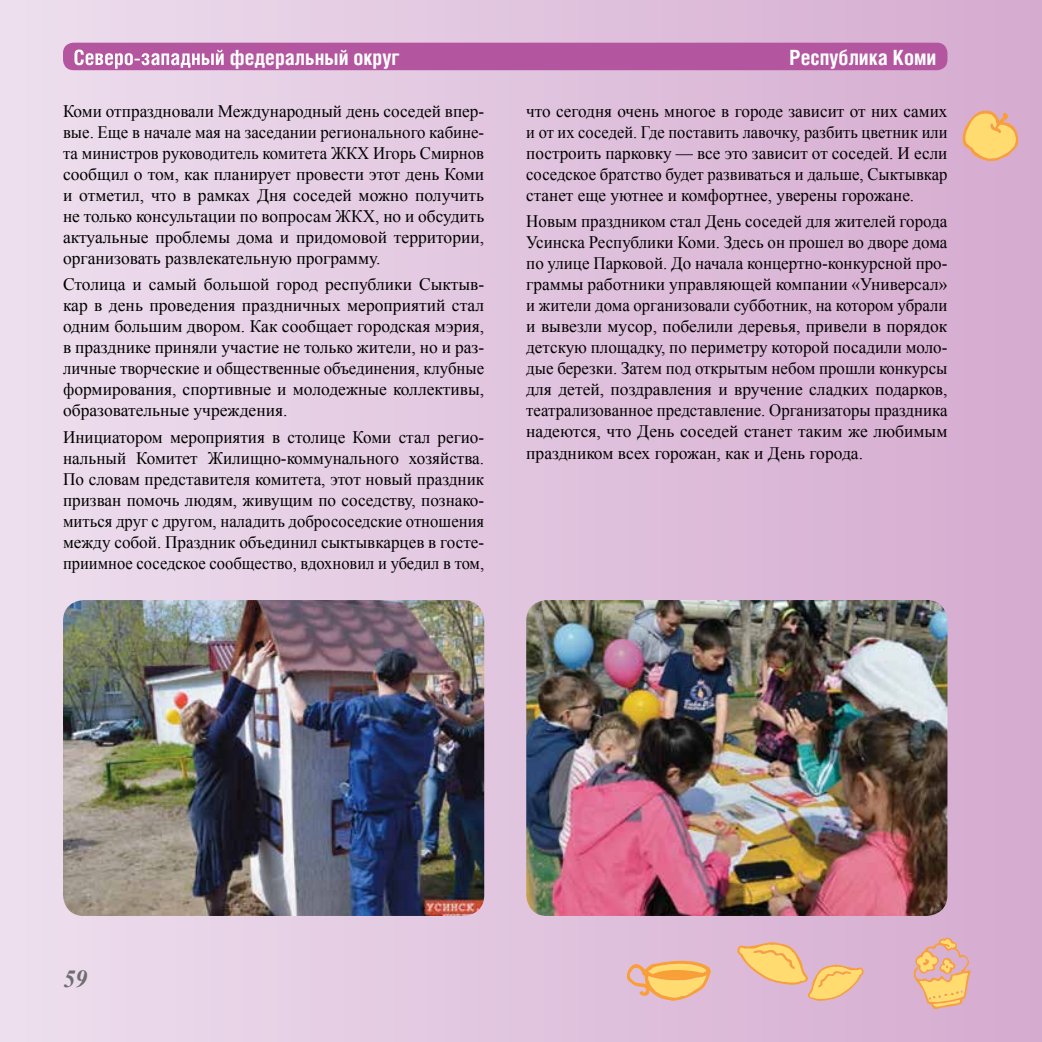
<style>
.page{position:relative;width:1042px;height:1042px;background:#fff}
.page>*{position:absolute;margin:0;border:0;box-sizing:border-box;transform-origin:0 0}
.t1{font:italic 700 24.5px "Times New Roman";color:#6d6e71}
.t2{font:700 condensed 21px "Helios Cond";color:#fff}
.t3{font:17.5px/21px "Times New Roman";color:#000;text-align:justify}
</style>
<div class="page">
<div style="left:0;top:0;width:1042px;height:1042px;background:linear-gradient(to right,#eddfee,#d5aacf)"></div>
<svg style="left:962px;top:111px;width:57px;height:50px"></svg>
<svg style="left:912px;top:936px;width:59px;height:73px"></svg>
<svg style="left:736px;top:942px;width:128px;height:60px"></svg>
<svg style="left:624px;top:960px;width:87px;height:41px"></svg>
<div style="left:63px;top:43px;width:884px;height:27px;background:#b455a0;border-radius:10px"></div>
<img style="left:526px;top:600px;width:421px;height:316px">
<img style="left:63px;top:600px;width:421px;height:316px">
<p class="t2" style="left:74px;top:45px;width:327px">Северо-западный федеральный округ</p>
<p class="t2" style="left:789px;top:45px;width:149px">Республика Коми</p>
<p class="t3" style="left:63px;top:101px;width:423px">Коми отпраздновали Международный день соседей впер&shy;вые. Еще в начале мая на заседании регионального кабине&shy;та министров руководитель комитета ЖКХ Игорь Смирнов сообщил о том, как планирует провести этот день Коми и отметил, что в рамках Дня соседей можно получить не только консультации по вопросам ЖКХ, но и обсудить актуальные проблемы дома и придомовой территории, организовать развлекательную программу.</p>
<p class="t3" style="left:63px;top:274px;width:423px">Столица и самый большой город республики Сыктыв&shy;кар в день проведения праздничных мероприятий стал одним большим двором. Как сообщает городская мэрия, в празднике приняли участие не только жители, но и раз&shy;личные творческие и общественные объединения, клубные формирования, спортивные и молодежные коллективы, образовательные учреждения.</p>
<p class="t3" style="left:63px;top:426px;width:423px">Инициатором мероприятия в столице Коми стал регио&shy;нальный Комитет Жилищно-коммунального хозяйства.<br>По словам представителя комитета, этот новый праздник призван помочь людям, живущим по соседству, познако&shy;миться друг с другом, наладить добрососедские отношения между собой. Праздник объединил сыктывкарцев в госте&shy;приимное соседское сообщество, вдохновил и убедил в том,</p>
<p class="t3" style="left:526px;top:101px;width:423px">что сегодня очень многое в городе зависит от них самих и от их соседей. Где поставить лавочку, разбить цветник или построить парковку — все это зависит от соседей. И если соседское братство будет развиваться и дальше, Сыктывкар станет еще уютнее и комфортнее, уверены горожане.</p>
<p class="t3" style="left:526px;top:211px;width:423px">Новым праздником стал День соседей для жителей города Усинска Республики Коми. Здесь он прошел во дворе дома по улице Парковой. До начала концертно-конкурсной про&shy;граммы работники управляющей компании «Универсал» и жители дома организовали субботник, на котором убрали и вывезли мусор, побелили деревья, привели в порядок детскую площадку, по периметру которой посадили моло&shy;дые березки. Затем под открытым небом прошли конкурсы для детей, поздравления и вручение сладких подарков, театрализованное представление. Организаторы праздника надеются, что День соседей станет таким же любимым праздником всех горожан, как и День города.</p>
<h1 class="t1" style="left:63px;top:962px;width:26px">59</h1>
</div>
